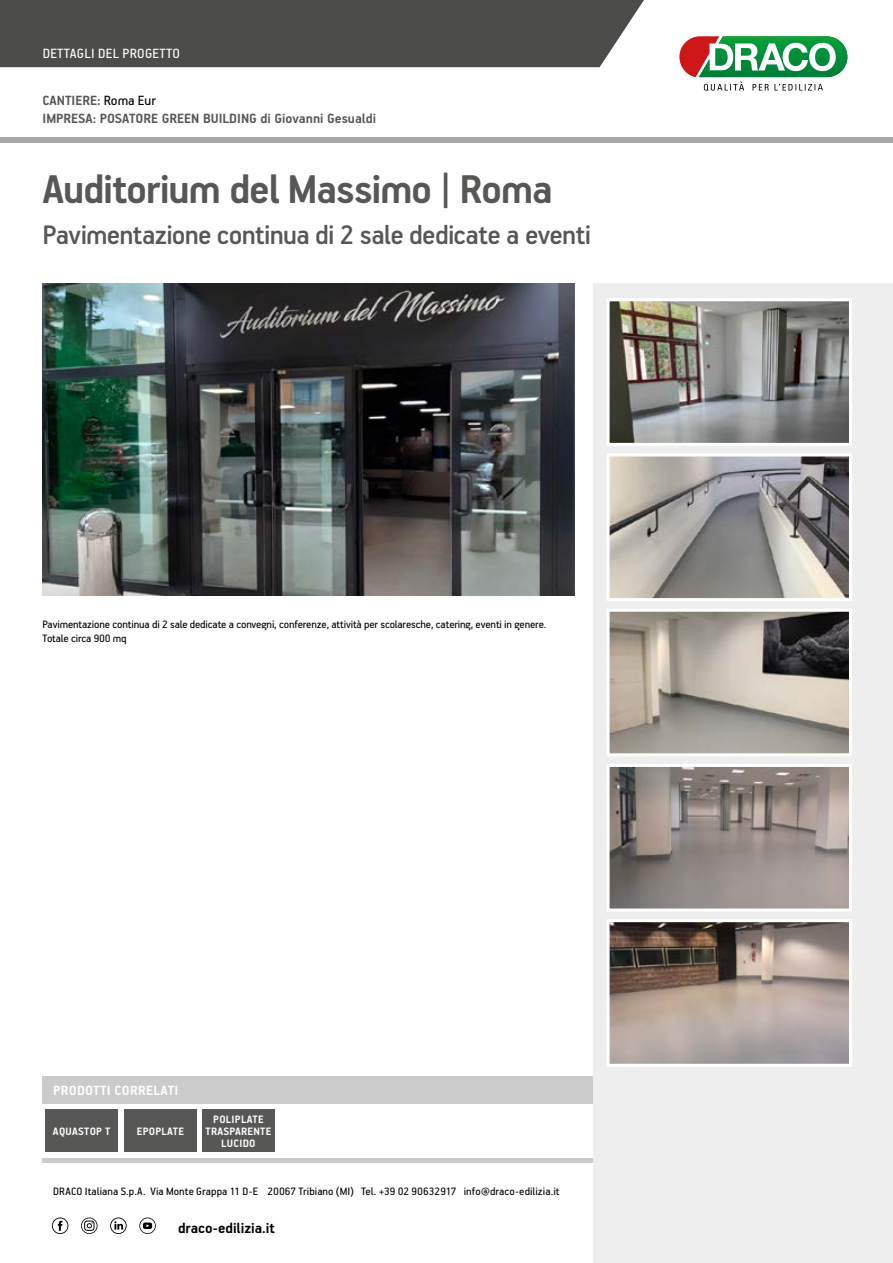
<style>
.page{position:relative;width:893px;height:1263px;background:#fff}
.page>*{position:absolute;margin:0;border:0;box-sizing:border-box;transform-origin:0 0}
.t1{font:700 45px "PF Handbook Pro";letter-spacing:-.025em;color:#575756}
.t2{font:500 30px "PF Handbook Pro";letter-spacing:-.025em;color:#575756}
.t3{font:700 16.2px "PF Handbook Pro";color:#000}
.t4{font:700 15px/18px "PF Handbook Pro";color:#575756}
.t5{font:15px "PF Handbook Pro";letter-spacing:.02em;color:#fff}
.t6{font:700 15px "PF Handbook Pro";letter-spacing:.02em;color:#fff}
.t7{font:12px/14.4px "PF Handbook Pro";letter-spacing:-.01em;color:#000}
.t8{font:700 12px/12px "PF Handbook Pro";letter-spacing:.02em;color:#fff;text-align:center}
.s1{font-weight:400;color:#000}
</style>
<div class="page">
<div style="left:593px;top:284px;width:300px;height:979px;background:#eee"></div>
<img style="left:611px;top:302px;width:237px;height:140px">
<div style="left:607px;top:298px;width:245px;height:148px;border:3px solid #fff"></div>
<img style="left:611px;top:768px;width:237px;height:139px">
<div style="left:607px;top:764px;width:245px;height:147px;border:3px solid #fff"></div>
<div style="left:0;top:0;width:644px;height:67px;background:#4c4d4b"></div>
<svg style="left:679px;top:36px;width:169px;height:55px"></svg>
<img style="left:43px;top:284px;width:532px;height:311px">
<img style="left:611px;top:457px;width:237px;height:140px">
<div style="left:607px;top:453px;width:245px;height:148px;border:3px solid #fff"></div>
<img style="left:611px;top:923px;width:237px;height:140px">
<div style="left:607px;top:919px;width:245px;height:148px;border:3px solid #fff"></div>
<img style="left:611px;top:613px;width:237px;height:139px">
<div style="left:607px;top:609px;width:245px;height:147px;border:3px solid #fff"></div>
<div style="left:0;top:137px;width:893px;height:6px;background:#a7a8a7"></div>
<div style="left:46px;top:1109px;width:72px;height:43px;background:#575756"></div>
<div style="left:124px;top:1109px;width:73px;height:43px;background:#575756"></div>
<div style="left:202px;top:1109px;width:73px;height:43px;background:#575756"></div>
<svg style="left:52px;top:1217px;width:16px;height:17px"></svg>
<svg style="left:81px;top:1217px;width:17px;height:17px"></svg>
<svg style="left:110px;top:1217px;width:17px;height:17px"></svg>
<svg style="left:139px;top:1217px;width:17px;height:17px"></svg>
<div style="left:43px;top:1076px;width:550px;height:28px;background:#cacbca"></div>
<div style="left:43px;top:1158px;width:550px;height:5px;background:#cacbca"></div>
<p class="t5" style="left:43px;top:44px;width:139px">DETTAGLI DEL PROGETTO</p>
<p class="t4" style="left:43px;top:90px;width:335px">CANTIERE: <span class="s1">Roma Eur<br></span>IMPRESA: POSATORE GREEN BUILDING di Giovanni Gesualdi</p>
<h1 class="t1" style="left:43px;top:162px;width:512px">Auditorium del Massimo | Roma</h1>
<h2 class="t2" style="left:43px;top:216px;width:550px">Pavimentazione continua di 2 sale dedicate a eventi</h2>
<p class="t7" style="left:43px;top:616px;width:505px">Pavimentazione continua di 2 sale dedicate a convegni, conferenze, attività per scolaresche, catering, eventi in genere.<br>Totale circa 900 mq</p>
<p class="t6" style="left:53px;top:1081px;width:127px">PRODOTTI CORRELATI</p>
<p class="t8" style="left:53px;top:1125px;width:59px">AQUASTOP T</p>
<p class="t8" style="left:137px;top:1125px;width:49px">EPOPLATE</p>
<p class="t8" style="left:206px;top:1113px;width:67px">POLIPLATE<br>TRASPARENTE<br>LUCIDO</p>
<p class="t7" style="left:53px;top:1184px;width:508px">DRACO Italiana S.p.A. Via Monte Grappa 11 D-E 20067 Tribiano (MI) Tel. +39 02 90632917 info@draco-edilizia.it</p>
<h3 class="t3" style="left:178px;top:1218px;width:98px">draco-edilizia.it</h3>
</div>
